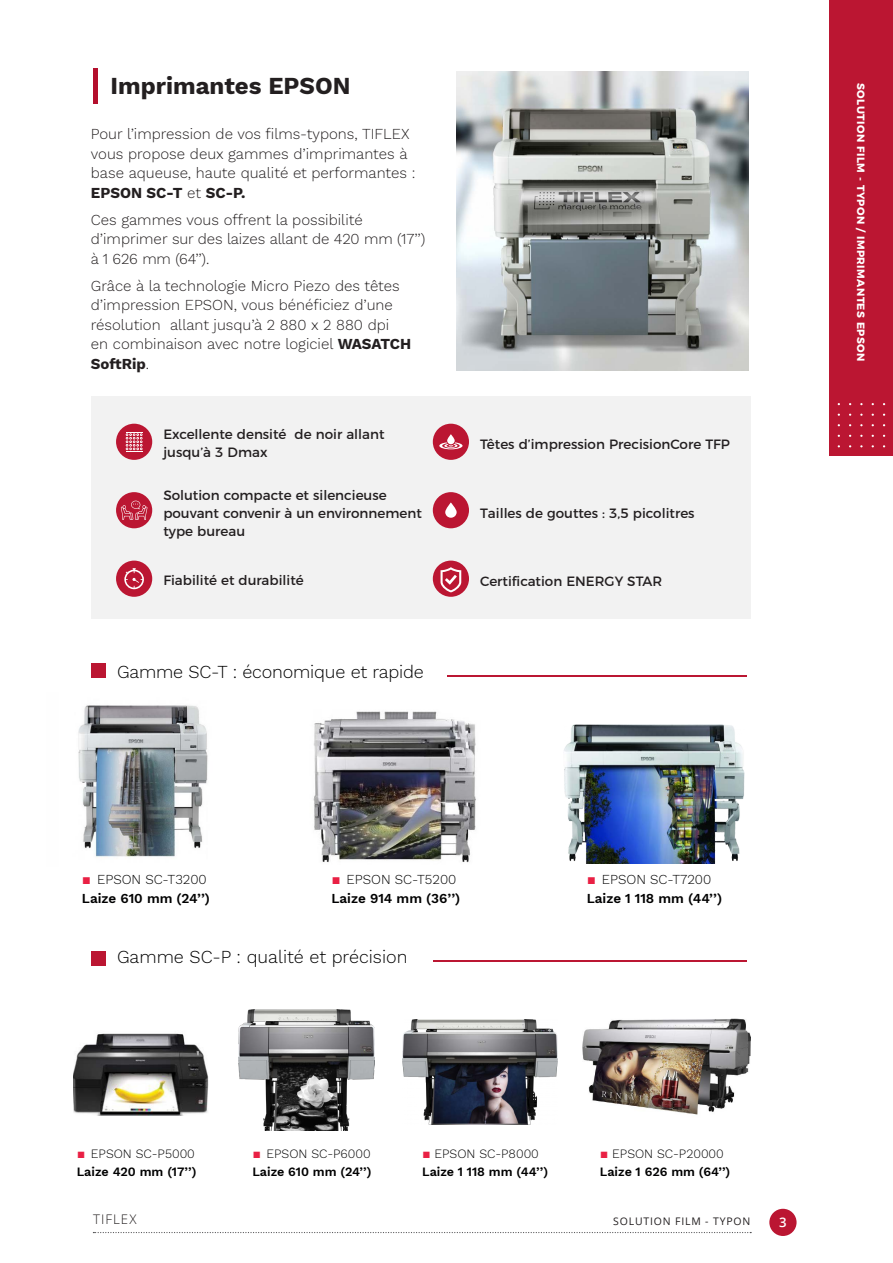
<style>
.page{position:relative;width:893px;height:1263px;background:#fff}
.page>*{position:absolute;margin:0;border:0;box-sizing:border-box;transform-origin:0 0}
.t1{font:700 24px "Work Sans";color:#231f20}
.t2{font:300 18px "Work Sans";letter-spacing:-.01em;color:#000001}
.t3{font:300 15px/19.5px "Work Sans";color:#231f20}
.t4{font:13.5px/18px "Montserrat";color:#231f20}
.t5{font:600 13.5px/19.5px "Work Sans";color:#000001}
.t6{font:300 13.2px "Open Sans";letter-spacing:.08em;color:#231f20}
.t7{font:600 13.2px "Open Sans";color:#fff}
.t8{font:600 12.6px/18.1px "Work Sans";color:#000001}
.t9{font:700 10.5px "Montserrat";letter-spacing:.04em;color:#fff}
.t10{font:10.5px "Open Sans";letter-spacing:.08em;color:#231f20}
.s1{font-weight:700}
.s2{font-weight:400;color:#e92044}
.s3{font-weight:300}
</style>
<div class="page">
<div style="left:829px;top:0;width:64px;height:456px;background:#bb1632"></div>
<div style="left:769px;top:1209px;width:28px;height:27px;background:#bb1632;border-radius:50%"></div>
<svg style="left:93px;top:1232px;width:658px;height:1px"></svg>
<img style="left:457px;top:72px;width:291px;height:298px">
<div style="left:93px;top:68px;width:5px;height:36px;background:#b40f2d"></div>
<img style="left:78px;top:705px;width:130px;height:153px">
<img style="left:313px;top:711px;width:163px;height:152px">
<img style="left:564px;top:725px;width:181px;height:139px">
<img style="left:238px;top:1010px;width:136px;height:120px">
<img style="left:73px;top:1033px;width:135px;height:82px">
<img style="left:403px;top:1020px;width:155px;height:105px">
<div style="left:91px;top:397px;width:659px;height:222px;background:#f2f2f2"></div>
<div style="left:116px;top:561px;width:36px;height:36px;background:#bb1632;border-radius:50%"></div>
<svg style="left:124px;top:568px;width:20px;height:21px"></svg>
<div style="left:433px;top:561px;width:36px;height:36px;background:#bb1632;border-radius:50%"></div>
<svg style="left:441px;top:567px;width:20px;height:25px"></svg>
<div style="left:116px;top:492px;width:36px;height:36px;background:#bb1632;border-radius:50%"></div>
<svg style="left:121px;top:501px;width:26px;height:19px"></svg>
<div style="left:433px;top:424px;width:36px;height:36px;background:#bb1632;border-radius:50%"></div>
<svg style="left:439px;top:442px;width:23px;height:7px"></svg>
<svg style="left:447px;top:434px;width:8px;height:10px"></svg>
<div style="left:116px;top:424px;width:36px;height:36px;background:#bb1632;border-radius:50%"></div>
<svg style="left:126px;top:432px;width:17px;height:20px"></svg>
<div style="left:433px;top:492px;width:36px;height:36px;background:#bb1632;border-radius:50%"></div>
<svg style="left:445px;top:502px;width:12px;height:16px"></svg>
<div style="left:91px;top:663px;width:15px;height:15px;background:#bb1632"></div>
<div style="left:91px;top:951px;width:15px;height:15px;background:#bb1632"></div>
<hr style="left:447px;top:675px;width:299px;height:1px;background:#bb1632">
<hr style="left:433px;top:960px;width:313px;height:1px;background:#bb1632">
<img style="left:582px;top:1018px;width:168px;height:97px">
<h1 class="t1" style="left:111px;top:68px;width:241px">Imprimantes EPSON</h1>
<p class="t3" style="left:91px;top:124px;width:326px">Pour l’impression de vos films-typons, TIFLEX vous propose deux gammes d’imprimantes à base aqueuse, haute qualité et performantes :<br><span class="s1">EPSON SC-T</span> et <span class="s1">SC-P.</span></p>
<p class="t3" style="left:91px;top:209px;width:336px">Ces gammes vous offrent la possibilité d’imprimer sur des laizes allant de 420 mm (17’’) à 1 626 mm (64’’).</p>
<p class="t3" style="left:91px;top:275px;width:322px">Grâce à la technologie Micro Piezo des têtes d’impression EPSON, vous bénéficiez d’une résolution allant jusqu’à 2 880 x 2 880 dpi<br>en combinaison avec notre logiciel <span class="s1">WASATCH SoftRip</span>.</p>
<p class="t4" style="left:163px;top:424px;width:223px">Excellente densité de noir allant jusqu’à 3 Dmax</p>
<p class="t4" style="left:163px;top:485px;width:260px">Solution compacte et silencieuse pouvant convenir à un environnement type bureau</p>
<p class="t4" style="left:480px;top:434px;width:251px">Têtes d’impression PrecisionCore TFP</p>
<p class="t4" style="left:480px;top:503px;width:216px">Tailles de gouttes : 3,5 picolitres</p>
<p class="t4" style="left:163px;top:570px;width:142px">Fiabilité et durabilité</p>
<p class="t4" style="left:480px;top:571px;width:184px">Certification ENERGY STAR</p>
<p class="t2" style="left:117px;top:658px;width:308px">Gamme SC-T : économique et rapide</p>
<p class="t9" style="left:870px;top:83px;width:280px;rotate:90deg">SOLUTION FILM - TYPON / IMPRIMANTES EPSON</p>
<p class="t5" style="left:82px;top:869px;width:130px"><span class="s2">▪</span> <span class="s3">EPSON SC-T3200<br></span>Laize 610 mm (24’’)</p>
<p class="t5" style="left:587px;top:869px;width:137px"><span class="s2">▪</span> <span class="s3">EPSON SC-T7200<br></span>Laize 1 118 mm (44’’)</p>
<p class="t5" style="left:331px;top:869px;width:130px"><span class="s2">▪</span> <span class="s3">EPSON SC-T5200<br></span>Laize 914 mm (36’’)</p>
<p class="t2" style="left:117px;top:943px;width:292px">Gamme SC-P : qualité et précision</p>
<p class="t8" style="left:77px;top:1144px;width:121px"><span class="s2">▪</span> <span class="s3">EPSON SC-P5000<br></span>Laize 420 mm (17’’)</p>
<p class="t8" style="left:422px;top:1144px;width:127px;line-height:17.7px"><span class="s2">▪</span> <span class="s3">EPSON SC-P8000<br></span>Laize 1 118 mm (44’’)</p>
<p class="t8" style="left:252px;top:1144px;width:121px"><span class="s2">▪</span> <span class="s3">EPSON SC-P6000<br></span>Laize 610 mm (24’’)</p>
<p class="t8" style="left:600px;top:1144px;width:132px;line-height:17.7px"><span class="s2">▪</span> <span class="s3">EPSON SC-P20000<br></span>Laize 1 626 mm (64’’)</p>
<p class="t6" style="left:93px;top:1210px;width:45px">TIFLEX</p>
<p class="t10" style="left:613px;top:1214px;width:139px">SOLUTION FILM - TYPON</p>
<p class="t7" style="left:779px;top:1213px;width:9px">3</p>
</div>
